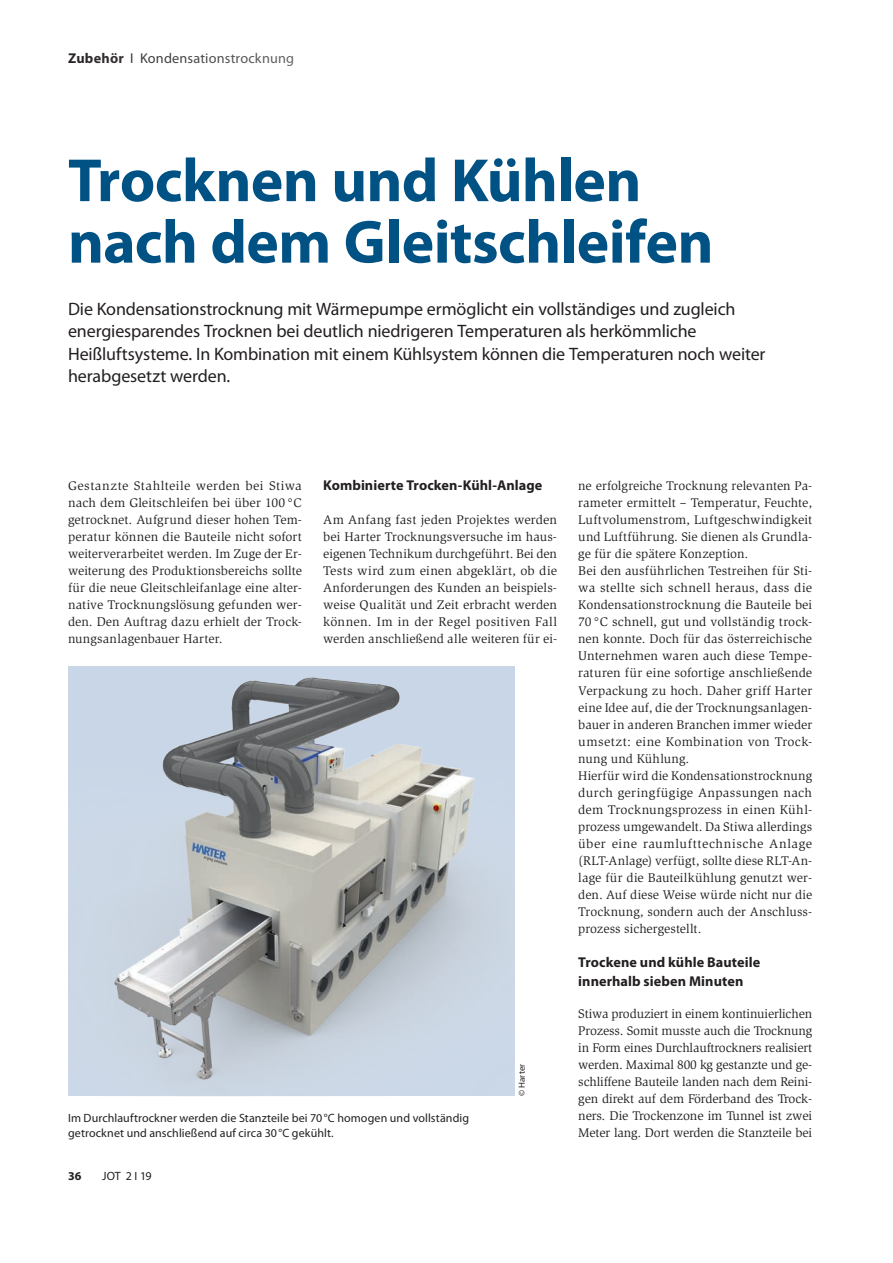
<style>
.page{position:relative;width:893px;height:1263px;background:#fff}
.page>*{position:absolute;margin:0;border:0;box-sizing:border-box;transform-origin:0 0}
.t1{font:700 61.5px/61.5px "Myriad Pro";letter-spacing:-.01em;color:#005285}
.t2{font:18px/22.5px "Myriad Pro";letter-spacing:-.005em;color:#231f20}
.t3{font:700 14.25px/19.5px "Myriad Pro";letter-spacing:.005em;color:#231f20}
.t4{font:14.25px "Myriad Pro";letter-spacing:.015em;color:#231f20}
.t5{font:12.9px/17px "Slimbach Std";letter-spacing:.005em;color:#231f20;text-align:justify}
.t6{font:12px/15px "Myriad Pro";letter-spacing:.01em;color:#231f20}
.t7{font:700 12px "Myriad Pro";color:#231f20}
.t8{font:9px "Myriad Pro";letter-spacing:.02em;color:#231f20}
.s1{font-weight:700}
</style>
<div class="page">
<img style="left:68px;top:667px;width:447px;height:429px">
<p class="t4" style="left:68px;top:49px;width:228px"><span class="s1">Zubehör</span> I Kondensationstrocknung</p>
<h1 class="t1" style="left:68px;top:148px;width:647px">Trocknen und Kühlen nach dem Gleitschleifen</h1>
<p class="t2" style="left:68px;top:297px;width:699px">Die Kondensationstrocknung mit Wärmepumpe ermöglicht ein vollständiges und zugleich energiesparendes Trocknen bei deutlich niedrigeren Temperaturen als herkömmliche Heißluftsysteme. In Kombination mit einem Kühlsystem können die Temperaturen noch weiter herabgesetzt werden.</p>
<p class="t5" style="left:68px;top:478px;width:235px">Gestanzte Stahlteile werden bei Stiwa nach dem Gleitschleifen bei über 100°C getrocknet. Aufgrund dieser hohen Tem&shy;peratur können die Bauteile nicht sofort weiterverarbeitet werden. Im Zuge der Er&shy;weiterung des Produktionsbereichs sollte für die neue Gleitschleifanlage eine alter&shy;native Trocknungslösung gefunden wer&shy;den. Den Auftrag dazu erhielt der Trock&shy;nungsanlagenbauer Harter.</p>
<p class="t3" style="left:323px;top:475px;width:221px">Kombinierte Trocken-Kühl-Anlage</p>
<p class="t5" style="left:323px;top:512px;width:235px">Am Anfang fast jeden Projektes werden bei Harter Trocknungsversuche im haus&shy;eigenen Technikum durchgeführt. Bei den Tests wird zum einen abgeklärt, ob die Anforderungen des Kunden an beispiels&shy;weise Qualität und Zeit erbracht werden können. Im in der Regel positiven Fall werden anschließend alle weiteren für ei-</p>
<p class="t6" style="left:68px;top:1110px;width:403px">Im Durchlauftrockner werden die Stanzteile bei 70°C homogen und vollständig getrocknet und anschließend auf circa 30°C gekühlt.</p>
<p class="t7" style="left:68px;top:1168px;width:15px">36</p>
<p class="t6" style="left:102px;top:1168px;width:51px">JOT 2 I 19</p>
<p class="t8" style="left:516px;top:1096px;width:34px;rotate:-90deg">© Harter</p>
<p class="t5" style="left:578px;top:478px;width:235px;text-align:left">ne erfolgreiche Trocknung relevanten Pa&shy;rameter ermittelt – Temperatur, Feuchte, Luftvolumenstrom, Luftgeschwindigkeit und Luftführung. Sie dienen als Grundla&shy;ge für die spätere Konzeption.<br>Bei den ausführlichen Testreihen für Sti&shy;wa stellte sich schnell heraus, dass die Kondensationstrocknung die Bauteile bei 70°C schnell, gut und vollständig trock&shy;nen konnte. Doch für das österreichische Unternehmen waren auch diese Tempe&shy;raturen für eine sofortige anschließende Verpackung zu hoch. Daher griff Harter eine Idee auf, die der Trocknungsanlagen&shy;bauer in anderen Branchen immer wieder umsetzt: eine Kombination von Trock&shy;nung und Kühlung.<br>Hierfür wird die Kondensationstrocknung durch geringfügige Anpassungen nach dem Trocknungsprozess in einen Kühl&shy;prozess umgewandelt. Da Stiwa allerdings über eine raumlufttechnische Anlage (RLT-Anlage) verfügt, sollte diese RLT-An&shy;lage für die Bauteilkühlung genutzt wer&shy;den. Auf diese Weise würde nicht nur die Trocknung, sondern auch der Anschluss&shy;prozess sichergestellt.</p>
<p class="t3" style="left:578px;top:952px;width:184px">Trockene und kühle Bauteile innerhalb sieben Minuten</p>
<p class="t5" style="left:578px;top:1005px;width:235px">Stiwa produziert in einem kontinuierlichen Prozess. Somit musste auch die Trocknung in Form eines Durchlauftrockners realisiert werden. Maximal 800 kg gestanzte und ge&shy;schliffene Bauteile landen nach dem Reini&shy;gen direkt auf dem Förderband des Trock&shy;ners. Die Trockenzone im Tunnel ist zwei Meter lang. Dort werden die Stanzteile bei</p>
</div>
